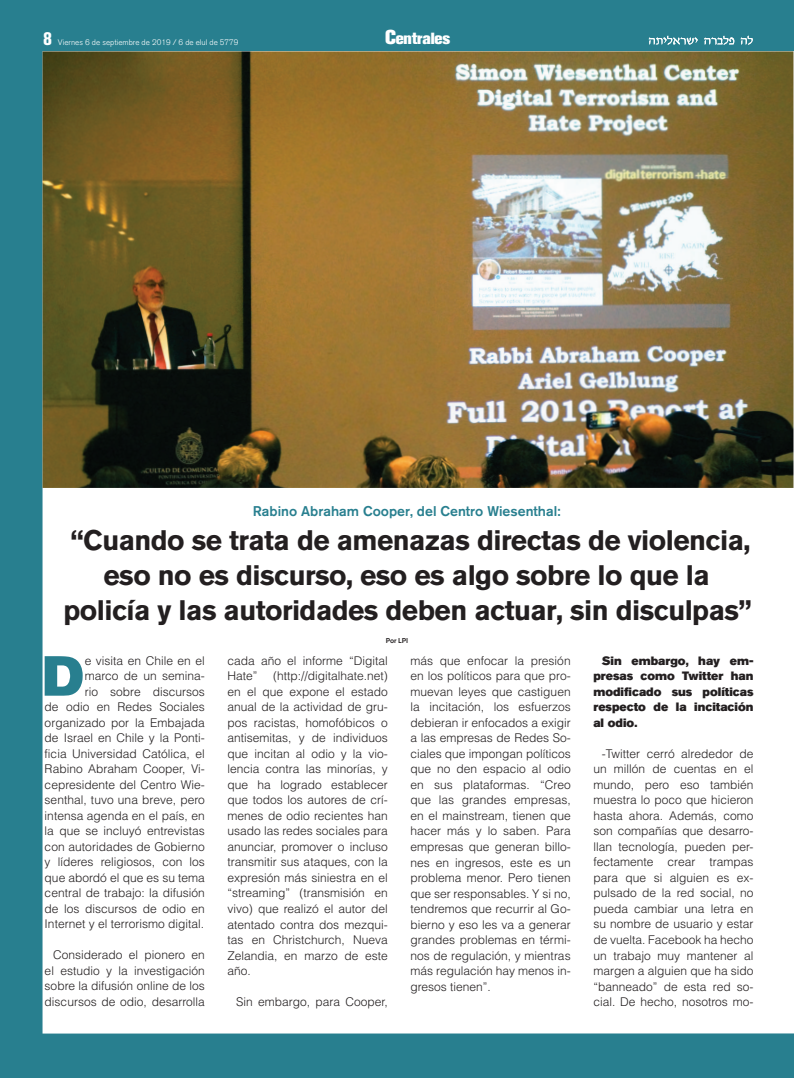
<style>
.page{position:relative;width:794px;height:1078px;background:#fff}
.page>*{position:absolute;margin:0;border:0;box-sizing:border-box;transform-origin:0 0}
.t1{font:55.9px "Akzidenz Grotesk BQ Super";color:#287f8f}
.t2{font:700 28px/35px "Akzidenz Grotesk BQ";letter-spacing:-.02em;color:#231f20;text-align:center}
.t3{font:800 condensed 18px "Akzidenz Grotesk BQ";color:#fff}
.t4{font:16px "Akzidenz Grotesk BQ X Bold Alt";letter-spacing:-.01em;color:#fff}
.t5{font:500 14px "Akzidenz Grotesk BQ";color:#287f8f}
.t6{font:300 12px/15.5px "Helvetica";color:#231f20;text-align:justify}
.t7{font:12px/15.5px "Akzidenz Grotesk BQ Super";color:#231f20;text-align:justify}
.t8{font:300 8px "Akzidenz Grotesk BQ";color:#fff}
.t9{font:500 7px "Akzidenz Grotesk BQ";letter-spacing:-.02em;color:#231f20}
.s1{font-size:20px}
</style>
<div class="page">
<div style="left:0;top:0;width:794px;height:1077px;background:#287f8f"></div>
<div style="left:43px;top:51px;width:751px;height:982px;background:#fff"></div>
<svg style="left:740px;top:36px;width:13px;height:9px"></svg>
<svg style="left:704px;top:36px;width:30px;height:9px"></svg>
<svg style="left:648px;top:36px;width:49px;height:9px"></svg>
<img style="left:43px;top:51px;width:750px;height:437px">
<h3 class="t3" style="left:43px;top:28px;width:10px">8</h3>
<h3 class="t4" style="left:385px;top:29px;width:66px"><span class="s1">C</span>entrales</h3>
<p class="t8" style="left:58px;top:38px;width:182px">Viernes 6 de septiembre de 2019 / 6 de elul de 5779</p>
<p class="t5" style="left:253px;top:502px;width:309px">Rabino Abraham Cooper, del Centro Wiesenthal:</p>
<h2 class="t2" style="left:63px;top:522px;width:690px">“Cuando se trata de amenazas directas de violencia, eso no es discurso, eso es algo sobre lo que la policía y las autoridades deben actuar, sin disculpas”</h2>
<p class="t6" style="left:45px;top:652px;width:162px;text-align:right">e visita en Chile en el<br>marco de un semina-<br>rio sobre discursos<br>de odio en Redes Sociales organizado por la Embajada de Israel en Chile y la Ponti&shy;ficia Universidad Católica, el<br>Rabino Abraham Cooper, Vi&shy;cepresidente del Centro Wie&shy;senthal, tuvo una breve, pero intensa agenda en el país, en la que se incluyó entrevistas con autoridades de Gobierno y líderes religiosos, con los que abordó el que es su tema central de trabajo: la difusión de los discursos de odio en<br>Internet y el terrorismo digital.</p>
<p class="t6" style="left:45px;top:946px;width:162px;text-indent:9px">Considerado el pionero en el estudio y la investigación sobre la difusión online de los discursos de odio, desarrolla</p>
<h1 class="t1" style="left:42px;top:643px;width:43px">D</h1>
<p class="t9" style="left:386px;top:636px;width:24px">Por LPI</p>
<p class="t6" style="left:227px;top:652px;width:162px">cada año el informe “Digital<br>Hate”</p>
<p class="t6" style="left:227px;top:667px;width:162px;text-indent:45px">(http://digitalhate.net) en el que expone el estado anual de la actividad de gru&shy;pos racistas, homofóbicos o antisemitas, y de individuos que incitan al odio y la vio&shy;lencia contra las minorías, y que ha logrado establecer que todos los autores de crí&shy;menes de odio recientes han usado las redes sociales para anunciar, promover o incluso transmitir sus ataques, con la expresión más siniestra en el “streaming” (transmisión en vivo) que realizó el autor del atentado contra dos mezqui&shy;tas en Christchurch, Nueva Zelandia, en marzo de este año.</p>
<p class="t6" style="left:236px;top:993px;width:153px">Sin embargo, para Cooper,</p>
<p class="t6" style="left:410px;top:652px;width:162px">más que enfocar la presión en los políticos para que pro&shy;muevan leyes que castiguen la incitación, los esfuerzos debieran ir enfocados a exigir a las empresas de Redes So&shy;ciales que impongan políticos que no den espacio al odio en sus plataformas. “Creo que las grandes empresas, en el mainstream, tienen que hacer más y lo saben. Para empresas que generan billo&shy;nes en ingresos, este es un problema menor. Pero tienen que ser responsables. Y si no, tendremos que recurrir al Go&shy;bierno y eso les va a generar grandes problemas en térmi&shy;nos de regulación, y mientras más regulación hay menos in&shy;gresos tienen”.</p>
<p class="t7" style="left:593px;top:652px;width:162px;text-indent:9px">Sin embargo, hay em&shy;presas como Twitter han modificado sus políticas respecto de la incitación al odio.</p>
<p class="t6" style="left:593px;top:745px;width:162px;text-indent:9px">-Twitter cerró alrededor de un millón de cuentas en el mundo, pero eso también muestra lo poco que hicieron hasta ahora. Además, como son compañías que desarro&shy;llan tecnología, pueden per&shy;fectamente crear trampas para que si alguien es ex&shy;pulsado de la red social, no pueda cambiar una letra en su nombre de usuario y estar de vuelta. Facebook ha hecho un trabajo muy mantener al margen a alguien que ha sido “banneado” de esta red so&shy;cial. De hecho, nosotros mo-</p>
</div>
